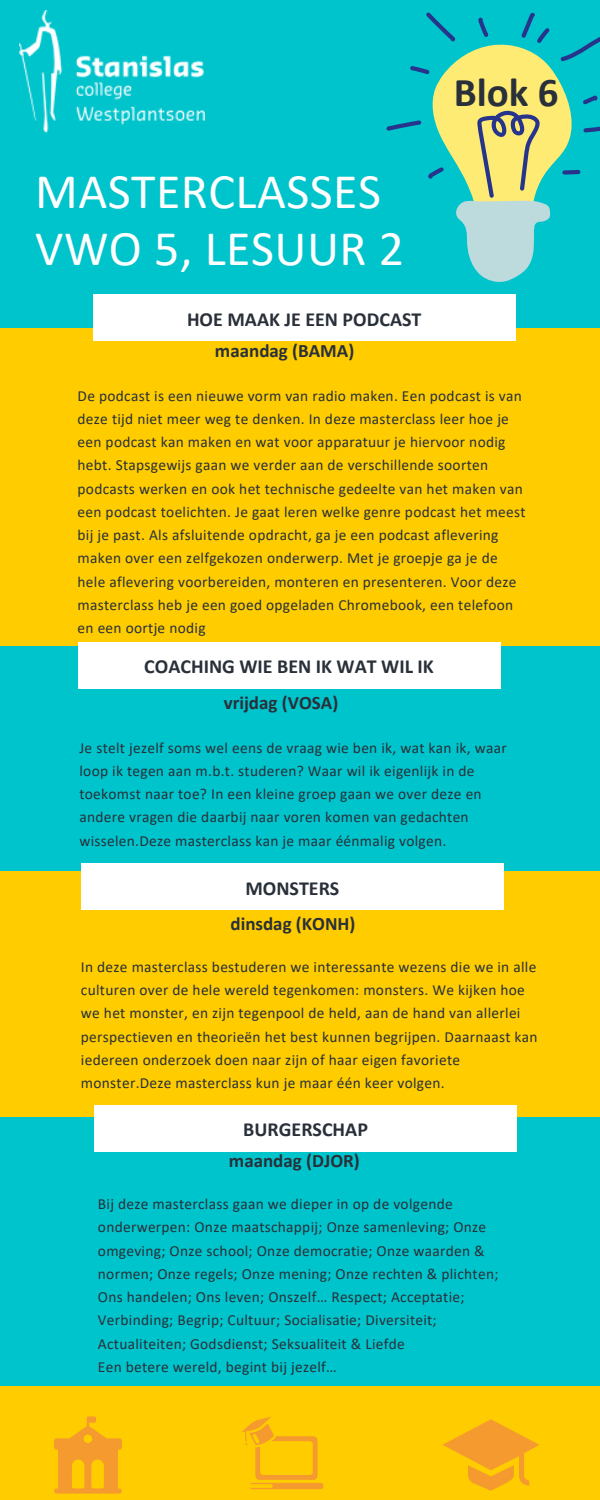
<style>
.page{position:relative;width:600px;height:1500px;background:#00c4cc}
.page>*{position:absolute;margin:0;border:0;box-sizing:border-box;transform-origin:0 0}
.t1{font:50px/57px "Calibri";letter-spacing:.01em;color:#fff}
.t2{font:700 41px "Calibri";color:#293039}
.t3{font:700 20px "Calibri";color:#293039}
.t4{font:700 19px "Calibri";color:#293039}
.t5{font:15.4px/23.2px "Calibri";letter-spacing:.02em;color:#293039}
</style>
<div class="page">
<div style="left:0;top:328px;width:600px;height:318px;background:#fc0"></div>
<div style="left:93px;top:295px;width:423px;height:46px;background:#fff"></div>
<div style="left:0;top:1386px;width:600px;height:114px;background:#fc0"></div>
<div style="left:0;top:871px;width:600px;height:246px;background:#fc0"></div>
<div style="left:81px;top:864px;width:423px;height:46px;background:#fff"></div>
<img style="left:19px;top:11px;width:186px;height:121px">
<svg style="left:386px;top:12px;width:214px;height:270px"></svg>
<svg style="left:241px;top:1416px;width:83px;height:73px"></svg>
<svg style="left:443px;top:1419px;width:96px;height:72px"></svg>
<svg style="left:54px;top:1416px;width:68px;height:78px"></svg>
<div style="left:78px;top:643px;width:423px;height:46px;background:#fff"></div>
<div style="left:94px;top:1105px;width:423px;height:47px;background:#fff"></div>
<h4 class="t1" style="left:35px;top:167px;width:370px">MASTERCLASSES<br>VWO 5, LESUUR 2</h4>
<p class="t3" style="left:187px;top:311px;width:236px">HOE MAAK JE EEN PODCAST</p>
<p class="t2" style="left:454px;top:75px;width:106px">Blok 6</p>
<h5 class="t4" style="left:215px;top:342px;width:141px">maandag (BAMA)</h5>
<p class="t5" style="left:78px;top:385px;width:449px">De podcast is een nieuwe vorm van radio maken. Een podcast is van deze tijd niet meer weg te denken. In deze masterclass leer hoe je een podcast kan maken en wat voor apparatuur je hiervoor nodig hebt. Stapsgewijs gaan we verder aan de verschillende soorten podcasts werken en ook het technische gedeelte van het maken van een podcast toelichten. Je gaat leren welke genre podcast het meest bij je past. Als afsluitende opdracht, ga je een podcast aflevering maken over een zelfgekozen onderwerp. Met je groepje ga je de hele aflevering voorbereiden, monteren en presenteren. Voor deze masterclass heb je een goed opgeladen Chromebook, een telefoon en een oortje nodig</p>
<h4 class="t3" style="left:144px;top:658px;width:291px">COACHING WIE BEN IK WAT WIL IK</h4>
<h5 class="t4" style="left:224px;top:694px;width:116px">vrijdag (VOSA)</h5>
<p class="t5" style="left:79px;top:737px;width:429px">Je stelt jezelf soms wel eens de vraag wie ben ik, wat kan ik, waar loop ik tegen aan m.b.t. studeren? Waar wil ik eigenlijk in de toekomst naar toe? In een kleine groep gaan we over deze en andere vragen die daarbij naar voren komen van gedachten wisselen.Deze masterclass kan je maar éénmalig volgen.</p>
<h2 class="t3" style="left:245px;top:880px;width:95px">MONSTERS</h2>
<h4 class="t4" style="left:230px;top:916px;width:127px">dinsdag (KONH)</h4>
<h5 class="t5" style="left:81px;top:956px;width:458px">In deze masterclass bestuderen we interessante wezens die we in alle culturen over de hele wereld tegenkomen: monsters. We kijken hoe we het monster, en zijn tegenpool de held, aan de hand van allerlei perspectieven en theorieën het best kunnen begrijpen. Daarnaast kan iedereen onderzoek doen naar zijn of haar eigen favoriete monster.Deze masterclass kun je maar één keer volgen.</h5>
<h4 class="t3" style="left:243px;top:1121px;width:126px">BURGERSCHAP</h4>
<h5 class="t4" style="left:229px;top:1153px;width:132px">maandag (DJOR)</h5>
<p class="t5" style="left:98px;top:1194px;width:402px">Bij deze masterclass gaan we dieper in op de volgende onderwerpen: Onze maatschappij; Onze samenleving; Onze omgeving; Onze school; Onze democratie; Onze waarden &amp; normen; Onze regels; Onze mening; Onze rechten &amp; plichten; Ons handelen; Ons leven; Onszelf… Respect; Acceptatie; Verbinding; Begrip; Cultuur; Socialisatie; Diversiteit; Actualiteiten; Godsdienst; Seksualiteit &amp; Liefde</p>
<p class="t5" style="left:98px;top:1357px;width:240px">Een betere wereld, begint bij jezelf…</p>
</div>
